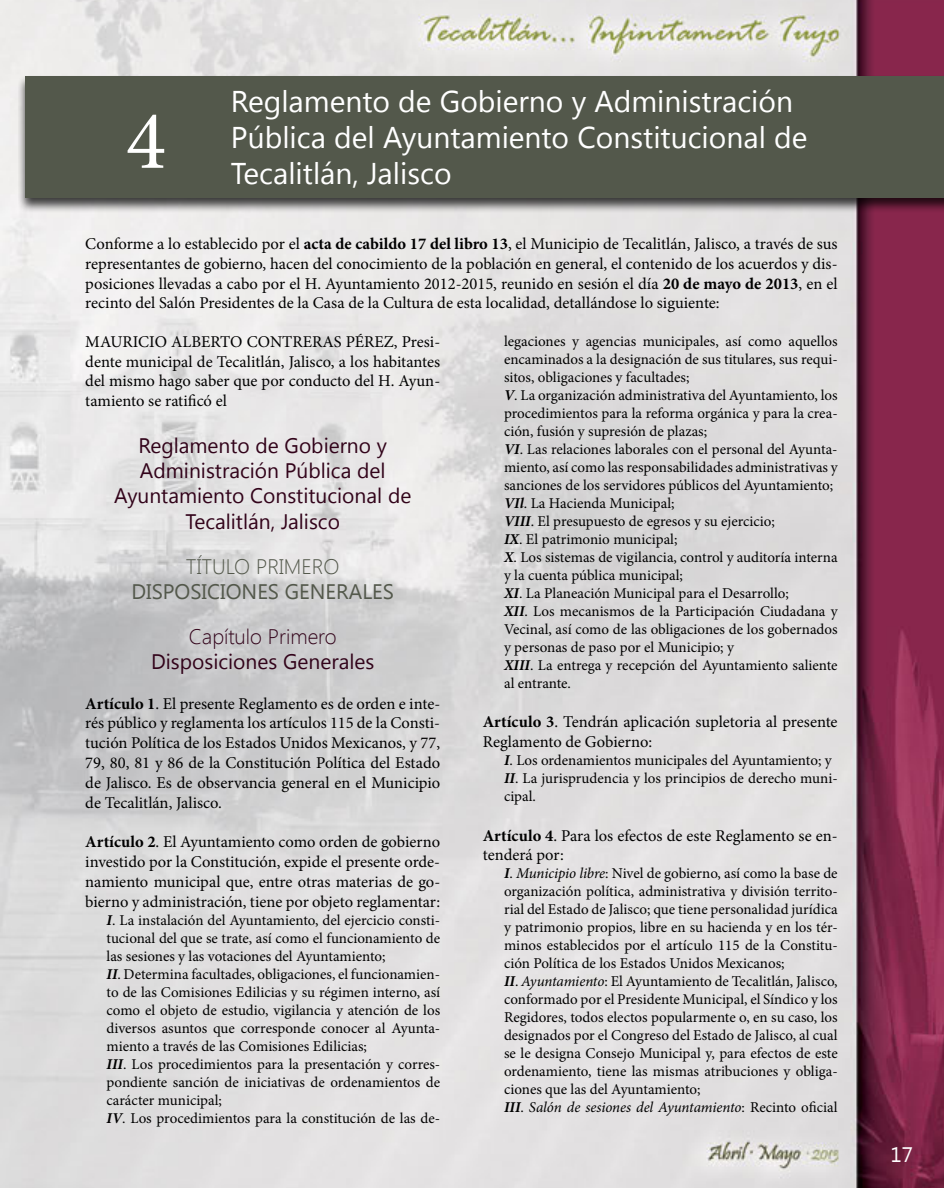
<style>
.page{position:relative;width:944px;height:1188px;background:#fff}
.page>*{position:absolute;margin:0;border:0;box-sizing:border-box;transform-origin:0 0}
.t1{font:84px "Minion Pro";color:#fff}
.t2{font:30px/36px "Segoe UI";color:#fff}
.t3{font:21px/25.2px "Segoe UI";color:#32031a;text-align:center}
.t4{font:21px "Segoe UI";color:#53584b}
.t5{font:300 21px "Segoe UI";color:#32031a}
.t6{font:300 21px "Segoe UI";color:#53584b}
.t7{font:21px "Segoe UI";color:#fff}
.t8{font:16.5px/19.8px "Minion Pro";color:#000;text-align:justify}
.t9{font:15px/18px "Minion Pro";color:#000}
.s1{font-weight:700}
.s2{font-weight:700;font-style:italic}
.s3{font-style:italic}
</style>
<div class="page">
<img style="left:0;top:0;width:944px;height:1188px">
<div style="left:18px;top:75px;width:926px;height:138px;background:#000;opacity:.75"></div>
<div style="left:26px;top:77px;width:918px;height:121px;background:#53584b"></div>
<h1 class="t1" style="left:126px;top:85px;width:42px">4</h1>
<h2 class="t2" style="left:231px;top:82px;width:578px">Reglamento de Gobierno y Administración<br>Pública del Ayuntamiento Constitucional de<br>Tecalitlán, Jalisco</h2>
<p class="t8" style="left:85px;top:234px;width:754px">Conforme a lo establecido por el <span class="s1">acta de cabildo 17 del libro 13</span>, el Municipio de Tecalitlán, Jalisco, a través de sus representantes de gobierno, hacen del conocimiento de la población en general, el contenido de los acuerdos y dis&shy;posiciones llevadas a cabo por el H. Ayuntamiento 2012-2015, reunido en sesión el día <span class="s1">20 de mayo de 2013</span>, en el recinto del Salón Presidentes de la Casa de la Cultura de esta localidad, detallándose lo siguiente:</p>
<p class="t8" style="left:85px;top:332px;width:356px">MAURICIO ALBERTO CONTRERAS PÉREZ, Presi&shy;dente municipal de Tecalitlán, Jalisco, a los habitantes del mismo hago saber que por conducto del H. Ayun&shy;tamiento se ratificó el</p>
<h3 class="t3" style="left:114px;top:432px;width:299px">Reglamento de Gobierno y<br>Administración Pública del<br>Ayuntamiento Constitucional de<br>Tecalitlán, Jalisco</h3>
<h3 class="t6" style="left:186px;top:552px;width:155px">TÍTULO PRIMERO</h3>
<h3 class="t4" style="left:131px;top:577px;width:264px">DISPOSICIONES GENERALES</h3>
<h3 class="t5" style="left:189px;top:622px;width:149px">Capítulo Primero</h3>
<h3 class="t3" style="left:151px;top:648px;width:225px">Disposiciones Generales</h3>
<p class="t8" style="left:85px;top:693px;width:356px"><span class="s1">Artículo 1</span>. El presente Reglamento es de orden e inte&shy;rés público y reglamenta los artículos 115 de la Consti&shy;tución Política de los Estados Unidos Mexicanos, y 77, 79, 80, 81 y 86 de la Constitución Política del Estado de Jalisco. Es de observancia general en el Municipio de Tecalitlán, Jalisco.</p>
<p class="t8" style="left:85px;top:832px;width:356px"><span class="s1">Artículo 2</span>. El Ayuntamiento como orden de gobierno investido por la Constitución, expide el presente orde&shy;namiento municipal que, entre otras materias de go&shy;bierno y administración, tiene por objeto reglamentar:</p>
<p class="t9" style="left:107px;top:911px;width:335px"><span class="s2">I</span>. La instalación del Ayuntamiento, del ejercicio consti&shy;tucional del que se trate, así como el funcionamiento de las sesiones y las votaciones del Ayuntamiento;<br><span class="s2">II</span>. Determina facultades, obligaciones, el funcionamien&shy;to de las Comisiones Edilicias y su régimen interno, así como el objeto de estudio, vigilancia y atención de los diversos asuntos que corresponde conocer al Ayunta&shy;miento a través de las Comisiones Edilicias;<br><span class="s2">III</span>. Los procedimientos para la presentación y corres&shy;pondiente sanción de iniciativas de ordenamientos de carácter municipal;<br><span class="s2">IV</span>. Los procedimientos para la constitución de las de-</p>
<p class="t9" style="left:504px;top:332px;width:335px">legaciones y agencias municipales, así como aquellos encaminados a la designación de sus titulares, sus requi&shy;sitos, obligaciones y facultades;<br><span class="s2">V</span>. La organización administrativa del Ayuntamiento, los procedimientos para la reforma orgánica y para la crea&shy;ción, fusión y supresión de plazas;<br><span class="s2">VI</span>. Las relaciones laborales con el personal del Ayunta&shy;miento, así como las responsabilidades administrativas y sanciones de los servidores públicos del Ayuntamiento; <span class="s2">VIl</span>. La Hacienda Municipal;<br><span class="s2">VIII</span>. El presupuesto de egresos y su ejercicio;<br><span class="s2">IX</span>. El patrimonio municipal;<br><span class="s2">X</span>. Los sistemas de vigilancia, control y auditoría interna y la cuenta pública municipal;<br><span class="s2">XI</span>. La Planeación Municipal para el Desarrollo;<br><span class="s2">XII</span>. Los mecanismos de la Participación Ciudadana y Vecinal, así como de las obligaciones de los gobernados y personas de paso por el Municipio; y<br><span class="s2">XIII</span>. La entrega y recepción del Ayuntamiento saliente al entrante.</p>
<p class="t8" style="left:483px;top:712px;width:356px"><span class="s1">Artículo 3</span>. Tendrán aplicación supletoria al presente<br>Reglamento de Gobierno:</p>
<p class="t9" style="left:504px;top:751px;width:335px"><span class="s2">I</span>. Los ordenamientos municipales del Ayuntamiento; y<br><span class="s2">II</span>. La jurisprudencia y los principios de derecho muni&shy;cipal.</p>
<p class="t8" style="left:483px;top:826px;width:356px"><span class="s1">Artículo 4</span>. Para los efectos de este Reglamento se en&shy;tenderá por:</p>
<p class="t9" style="left:504px;top:865px;width:335px"><span class="s2">I</span>. <span class="s3">Municipio libre</span>: Nivel de gobierno, así como la base de organización política, administrativa y división territo&shy;rial del Estado de Jalisco; que tiene personalidad jurídica y patrimonio propios, libre en su hacienda y en los tér&shy;minos establecidos por el artículo 115 de la Constitu&shy;ción Política de los Estados Unidos Mexicanos;<br><span class="s2">II</span>. <span class="s3">Ayuntamiento</span>: El Ayuntamiento de Tecalitlán, Jalisco, conformado por el Presidente Municipal, el Síndico y los Regidores, todos electos popularmente o, en su caso, los designados por el Congreso del Estado de Jalisco, al cual se le designa Consejo Municipal y, para efectos de este ordenamiento, tiene las mismas atribuciones y obliga&shy;ciones que las del Ayuntamiento;<br><span class="s2">III</span>. <span class="s3">Salón de sesiones del Ayuntamiento</span>: Recinto oficial</p>
<h3 class="t7" style="left:890px;top:1140px;width:24px">17</h3>
</div>
